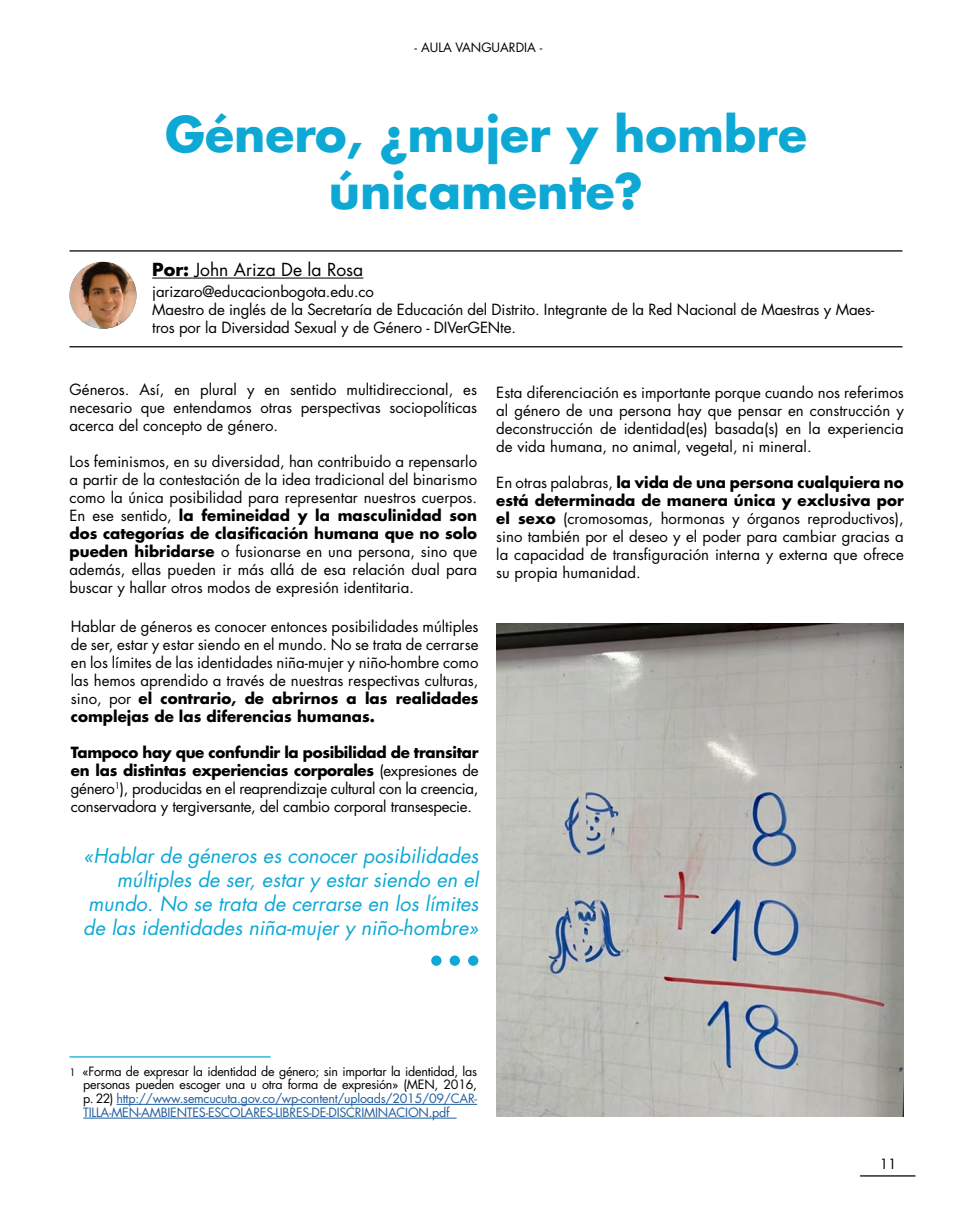
<style>
.page{position:relative;width:957px;height:1205px;background:#fff}
.page>*{position:absolute;margin:0;border:0;box-sizing:border-box;transform-origin:0 0}
.t1{font:700 47.5px/57px "Futura Std";color:#0da8d4;text-align:center}
.t2{font:italic 20px/24px "Futura Std";color:#0da8d4;text-align:right}
.t3{font:17.5px "Futura Std";color:#000}
.t4{font:15px/18px "Futura Std";color:#000;text-align:justify}
.t5{font:13.75px "Futura Std";color:#000}
.t6{font:12.5px/13.8px "Futura Std";letter-spacing:-.02em;color:#000;text-align:justify}
.t7{font:12.5px "Futura Std";color:#000}
.s1{font-weight:700}
.s2{font-size:10px}
.s3{color:#215e9e}
</style>
<div class="page">
<hr style="left:860px;top:1175px;width:55px;height:1px;background:#000">
<hr style="left:70px;top:346px;width:832px;height:1px;background:#000">
<hr style="left:70px;top:250px;width:832px;height:2px;background:#000">
<hr style="left:152px;top:278px;width:211px;height:1px;background:#000">
<img style="left:70px;top:262px;width:66px;height:67px;border-radius:33px">
<div style="left:431px;top:955px;width:10px;height:11px;background:#0da8d4;border-radius:50%"></div>
<div style="left:450px;top:955px;width:10px;height:11px;background:#0da8d4;border-radius:50%"></div>
<div style="left:468px;top:955px;width:10px;height:11px;background:#0da8d4;border-radius:50%"></div>
<hr style="left:116px;top:1104px;width:361px;height:1px;background:#215e9e">
<hr style="left:83px;top:1118px;width:373px;height:1px;background:#215e9e">
<hr style="left:70px;top:1056px;width:201px;height:1px;background:#0da8d4">
<img style="left:496px;top:624px;width:408px;height:492px">
<p class="t7" style="left:414px;top:39px;width:129px">- AULA VANGUARDIA -</p>
<h1 class="t1" style="left:165px;top:105px;width:643px">Género, ¿mujer y hombre únicamente?</h1>
<p class="t3" style="left:152px;top:259px;width:213px"><span class="s1">Por:</span> John Ariza De la Rosa</p>
<p class="t4" style="left:152px;top:283px;width:723px;text-align:left">jarizaro@educacionbogota.edu.co<br>Maestro de inglés de la Secretaría de Educación del Distrito. Integrante de la Red Nacional de Maestras y Maes&shy;tros por la Diversidad Sexual y de Género - DIVerGENte.</p>
<p class="t4" style="left:70px;top:380px;width:409px">Géneros. Así, en plural y en sentido multidireccional, es necesario que entendamos otras perspectivas sociopolíticas acerca del concepto de género.</p>
<p class="t4" style="left:70px;top:452px;width:409px">Los feminismos, en su diversidad, han contribuido a repensarlo a partir de la contestación de la idea tradicional del binarismo como la única posibilidad para representar nuestros cuerpos.<br>En ese sentido, <span class="s1">la femineidad y la masculinidad son dos categorías de clasificación humana que no solo pueden hibridarse</span> o fusionarse en una persona, sino que además, ellas pueden ir más allá de esa relación dual para buscar y hallar otros modos de expresión identitaria.</p>
<p class="t4" style="left:71px;top:618px;width:409px">Hablar de géneros es conocer entonces posibilidades múltiples de ser, estar y estar siendo en el mundo. No se trata de cerrarse en los límites de las identidades niña-mujer y niño-hombre como las hemos aprendido a través de nuestras respectivas culturas, sino, por <span class="s1">el contrario, de abrirnos a las realidades complejas de las diferencias humanas.</span></p>
<p class="t4" style="left:71px;top:744px;width:409px"><span class="s1">Tampoco hay que confundir la posibilidad de transitar en las distintas experiencias corporales</span> (expresiones de género<sup>1</sup>), producidas en el reaprendizaje cultural con la creencia, conservadora y tergiversante, del cambio corporal transespecie.</p>
<h2 class="t2" style="left:83px;top:844px;width:396px">«Hablar de géneros es conocer posibilidades múltiples de ser, estar y estar siendo en el mundo. No se trata de cerrarse en los límites de las identidades niña-mujer y niño-hombre»</h2>
<p class="t4" style="left:496px;top:383px;width:409px">Esta diferenciación es importante porque cuando nos referimos al género de una persona hay que pensar en construcción y deconstrucción de identidad(es) basada(s) en la experiencia de vida humana, no animal, vegetal, ni mineral.</p>
<p class="t4" style="left:496px;top:473px;width:409px">En otras palabras, <span class="s1">la vida de una persona cualquiera no está determinada de manera única y exclusiva por el sexo</span> (cromosomas, hormonas y órganos reproductivos), sino también por el deseo y el poder para cambiar gracias a la capacidad de transfiguración interna y externa que ofrece su propia humanidad.</p>
<p class="t6" style="left:83px;top:1064px;width:395px;text-indent:-14px"><span class="s2">1</span> «Forma de expresar la identidad de género; sin importar la identidad, las personas pueden escoger una u otra forma de expresión» (MEN, 2016, p. 22) <span class="s3">http://www.semcucuta.gov.co/wp-content/uploads/2015/09/CAR-TILLA-MEN-AMBIENTES-ESCOLARES-LIBRES-DE-DISCRIMINACION.pdf</span></p>
<p class="t5" style="left:880px;top:1155px;width:18px">11</p>
</div>
